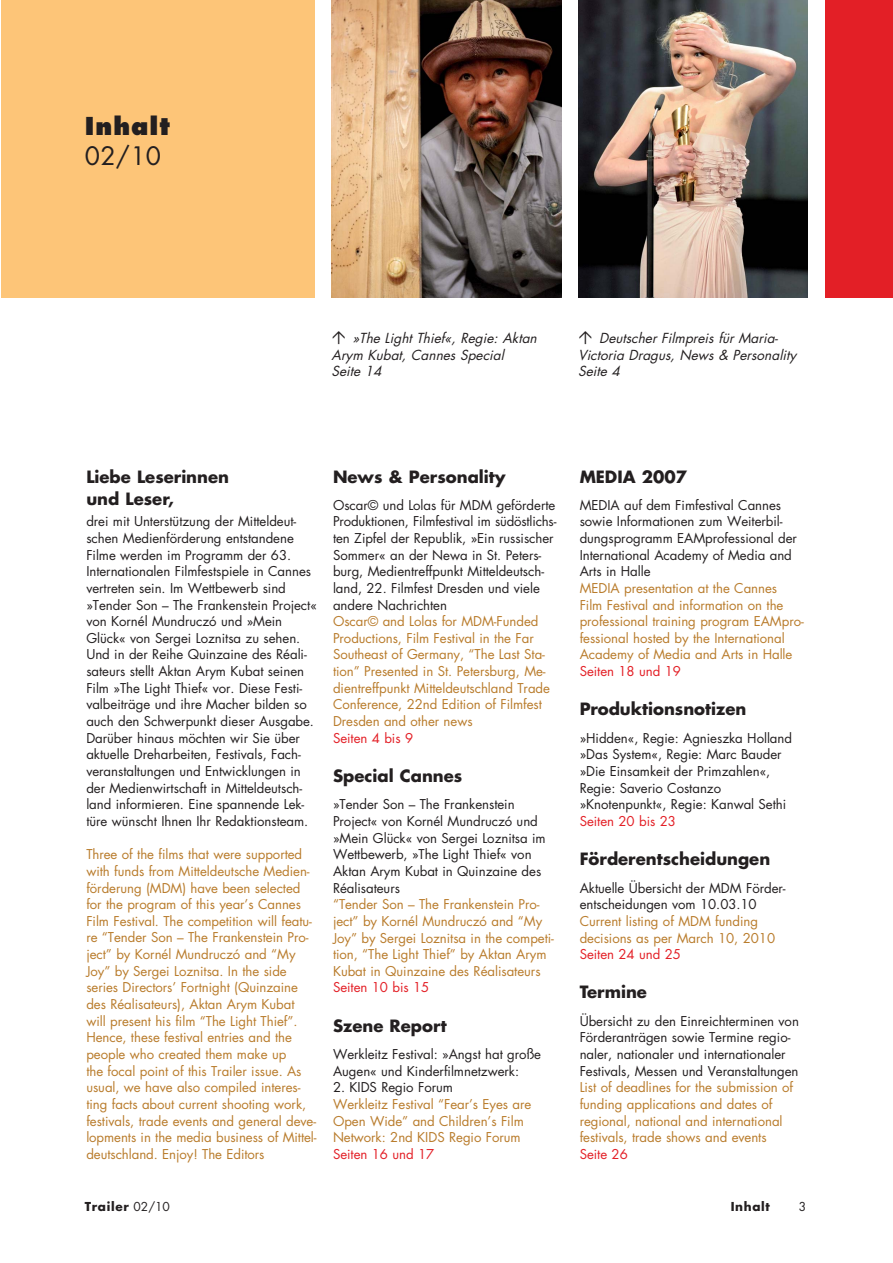
<style>
.page{position:relative;width:893px;height:1263px;background:#fff}
.page>*{position:absolute;margin:0;border:0;box-sizing:border-box;transform-origin:0 0}
.t1{font:24.75px "Futura LT";color:#231f20}
.t2{font:800 24px "Futura LT";letter-spacing:.04em;color:#231f20}
.t3{font:700 16.5px/22.5px "Futura LT";color:#231f20}
.t4{font:italic 13.5px/16.6px "Futura LT";color:#231f20}
.t5{font:13.2px/16.6px "Futura LT";letter-spacing:-.005em;color:#231f20}
.t6{font:13.2px/16.6px "Futura LT";letter-spacing:-.005em;color:#b97c2c}
.t7{font:13.2px "Futura LT";letter-spacing:-.005em;color:#e31f26}
.t8{font:700 12px "Futura LT";letter-spacing:.055em;color:#231f20}
.t9{font:12px "Futura LT";color:#231f20}
.s1{font-weight:400}
</style>
<div class="page">
<div style="left:825px;top:0;width:67px;height:298px;background:#e31f26"></div>
<div style="left:1px;top:0;width:313px;height:298px;background:#fdc578"></div>
<img style="left:331px;top:0;width:230px;height:298px">
<img style="left:578px;top:0;width:230px;height:298px">
<h2 class="t2" style="left:85px;top:115px;width:86px">Inhalt</h2>
<h1 class="t1" style="left:85px;top:144px;width:78px">02/10</h1>
<p class="t4" style="left:331px;top:331px;width:210px;text-indent:21px">»The Light Thief«, Regie: Aktan<br>Arym Kubat, Cannes Special<br>Seite 14</p>
<p class="t4" style="left:578px;top:331px;width:219px;text-indent:21px">Deutscher Filmpreis für Maria-<br>Victoria Dragus, News &amp; Personality<br>Seite 4</p>
<p class="t3" style="left:86px;top:467px;width:144px">Liebe Leserinnen und Leser,</p>
<p class="t5" style="left:86px;top:514px;width:232px">drei mit Unterstützung der Mitteldeut&shy;schen Medienförderung entstandene Filme werden im Programm der 63.<br>Internationalen Filmfestspiele in Cannes vertreten sein. Im Wettbewerb sind »Tender Son – The Frankenstein Project« von Kornél Mundruczó und »Mein Glück« von Sergei Loznitsa zu sehen.<br>Und in der Reihe Quinzaine des Réali&shy;sateurs stellt Aktan Arym Kubat seinen Film »The Light Thief« vor. Diese Festi&shy;valbeiträge und ihre Macher bilden so auch den Schwerpunkt dieser Ausgabe.<br>Darüber hinaus möchten wir Sie über aktuelle Dreharbeiten, Festivals, Fach&shy;veranstaltungen und Entwicklungen in der Medienwirtschaft in Mitteldeutsch&shy;land informieren. Eine spannende Lek&shy;türe wünscht Ihnen Ihr Redaktionsteam.</p>
<p class="t6" style="left:86px;top:847px;width:232px">Three of the films that were supported with funds from Mitteldeutsche Medien&shy;förderung (MDM) have been selected for the program of this year’s Cannes Film Festival. The competition will featu&shy;re “Tender Son – The Frankenstein Pro&shy;ject” by Kornél Mundruczó and “My Joy” by Sergei Loznitsa. In the side series Directors’ Fortnight (Quinzaine des Réalisateurs), Aktan Arym Kubat will present his film “The Light Thief”.<br>Hence, these festival entries and the people who created them make up<br>the focal point of this Trailer issue. As usual, we have also compiled interes&shy;ting facts about current shooting work, festivals, trade events and general deve&shy;lopments in the media business of Mittel&shy;deutschland. Enjoy! The Editors</p>
<p class="t3" style="left:333px;top:467px;width:174px">News &amp; Personality</p>
<p class="t5" style="left:333px;top:498px;width:225px">Oscar© und Lolas für MDM geförderte Produktionen, Filmfestival im südöstlichs&shy;ten Zipfel der Republik, »Ein russischer Sommer« an der Newa in St. Peters&shy;burg, Medientreffpunkt Mitteldeutsch&shy;land, 22. Filmfest Dresden und viele andere Nachrichten</p>
<p class="t6" style="left:333px;top:614px;width:218px">Oscar© and Lolas for MDM-Funded Productions, Film Festival in the Far Southeast of Germany, “The Last Sta&shy;tion” Presented in St. Petersburg, Me&shy;dientreffpunkt Mitteldeutschland Trade Conference, 22nd Edition of Filmfest Dresden and other news</p>
<p class="t7" style="left:333px;top:732px;width:82px">Seiten 4 bis 9</p>
<p class="t3" style="left:333px;top:766px;width:131px">Special Cannes</p>
<p class="t5" style="left:333px;top:797px;width:214px">»Tender Son – The Frankenstein<br>Project« von Kornél Mundruczó und »Mein Glück« von Sergei Loznitsa im<br>Wettbewerb, »The Light Thief« von<br>Aktan Arym Kubat in Quinzaine des<br>Réalisateurs</p>
<p class="t6" style="left:333px;top:897px;width:222px">“Tender Son – The Frankenstein Pro&shy;ject” by Kornél Mundruczó and “My Joy” by Sergei Loznitsa in the competi&shy;tion, “The Light Thief” by Aktan Arym Kubat in Quinzaine des Réalisateurs</p>
<p class="t7" style="left:333px;top:982px;width:98px">Seiten 10 bis 15</p>
<p class="t3" style="left:333px;top:1016px;width:115px">Szene Report</p>
<p class="t5" style="left:333px;top:1047px;width:210px">Werkleitz Festival: »Angst hat große<br>Augen« und Kinderfilmnetzwerk:</p>
<p class="t5" style="left:333px;top:1080px;width:121px">2. KIDS Regio Forum</p>
<p class="t6" style="left:333px;top:1097px;width:200px">Werkleitz Festival “Fear’s Eyes are<br>Open Wide” and Children’s Film<br>Network: 2nd KIDS Regio Forum</p>
<p class="t7" style="left:333px;top:1148px;width:103px">Seiten 16 und 17</p>
<p class="t3" style="left:580px;top:467px;width:109px">MEDIA 2007</p>
<p class="t5" style="left:580px;top:498px;width:219px">MEDIA auf dem Fimfestival Cannes sowie Informationen zum Weiterbil&shy;dungsprogramm EAMprofessional der<br>International Academy of Media and<br>Arts in Halle</p>
<p class="t6" style="left:580px;top:581px;width:226px">MEDIA presentation at the Cannes<br>Film Festival and information on the professional training program EAMpro&shy;fessional hosted by the International Academy of Media and Arts in Halle</p>
<p class="t7" style="left:580px;top:665px;width:103px">Seiten 18 und 19</p>
<p class="t3" style="left:580px;top:699px;width:168px">Produktionsnotizen</p>
<p class="t5" style="left:580px;top:731px;width:214px">»Hidden«, Regie: Agnieszka Holland »Das System«, Regie: Marc Bauder »Die Einsamkeit der Primzahlen«, Regie: Saverio Costanzo »Knotenpunkt«, Regie: Kanwal Sethi</p>
<p class="t7" style="left:580px;top:815px;width:98px">Seiten 20 bis 23</p>
<p class="t3" style="left:580px;top:849px;width:192px">Förderentscheidungen</p>
<p class="t5" style="left:580px;top:881px;width:207px">Aktuelle Übersicht der MDM Förder&shy;entscheidungen vom 10.03.10</p>
<p class="t6" style="left:580px;top:914px;width:197px">Current listing of MDM funding decisions as per March 10, 2010</p>
<p class="t7" style="left:580px;top:948px;width:103px">Seiten 24 und 25</p>
<p class="t3" style="left:580px;top:982px;width:69px">Termine</p>
<p class="t5" style="left:580px;top:1014px;width:221px">Übersicht zu den Einreichterminen von Förderanträgen sowie Termine regio&shy;naler, nationaler und internationaler Festivals, Messen und Veranstaltungen</p>
<p class="t6" style="left:580px;top:1080px;width:215px">List of deadlines for the submission of funding applications and dates of regional, national and international festivals, trade shows and events</p>
<p class="t7" style="left:580px;top:1148px;width:50px">Seite 26</p>
<p class="t8" style="left:85px;top:1201px;width:87px">Trailer <span class="s1">02/10</span></p>
<p class="t8" style="left:731px;top:1201px;width:41px">Inhalt</p>
<p class="t9" style="left:799px;top:1201px;width:9px">3</p>
</div>
